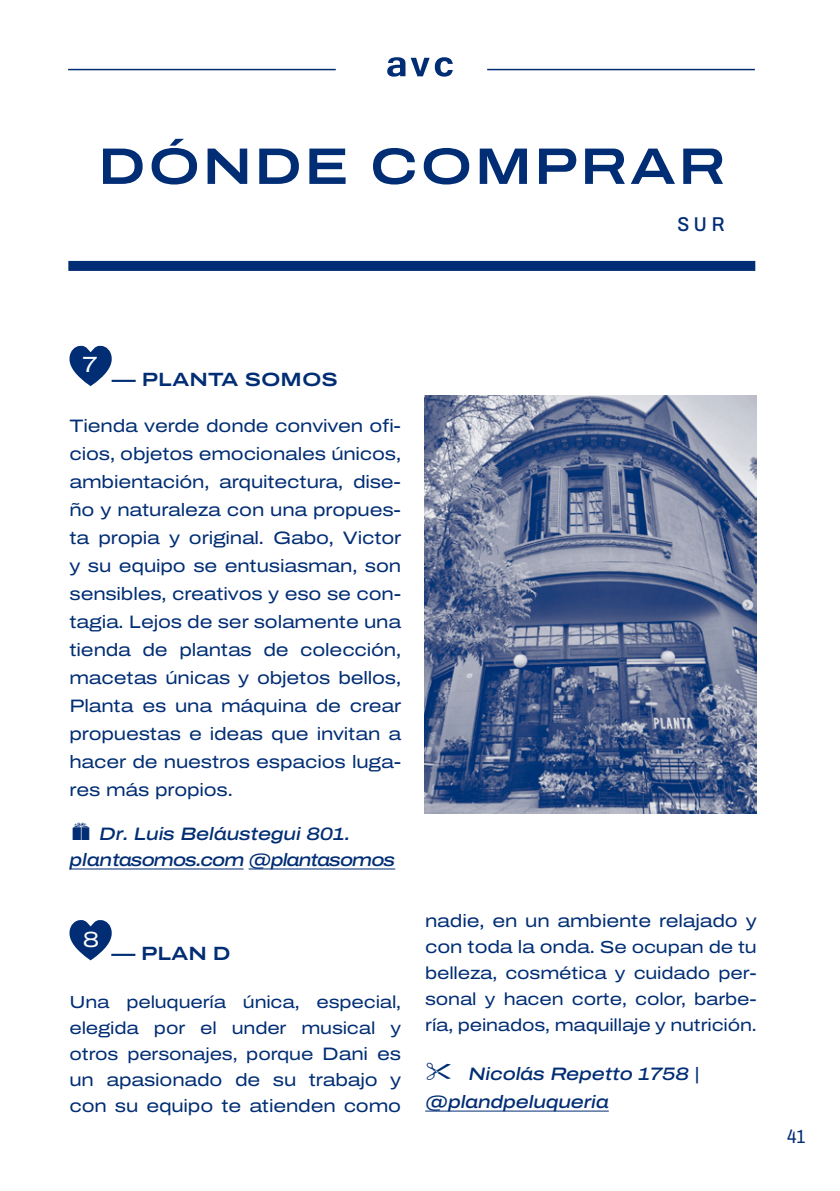
<style>
.page{position:relative;width:840px;height:1191px;background:#fff}
.page>*{position:absolute;margin:0;border:0;box-sizing:border-box;transform-origin:0 0}
.t1{font:600 51.4px "Archivo Expanded";letter-spacing:.04em;color:#002d74}
.t2{font:22px "Archivo Expanded";color:#fff}
.t3{font:500 semi-condensed 20px "Archivo";color:#002d74}
.t4{font:600 19.2px "Archivo Expanded";color:#002d74}
.t5{font:semi-condensed 19.2px "Archivo";color:#002d74}
.t6{font:18px/28px "Archivo Expanded";letter-spacing:-.01em;color:#002d74}
.t7{font:italic 500 18px/26px "Archivo Expanded";letter-spacing:-.01em;color:#002d74}
.t8{font:17.4px/26px "Archivo Expanded";letter-spacing:-.01em;color:#002d74;text-align:justify}
.s1{font-size:18px}
.s2{font-size:17.4px}
</style>
<div class="page">
<hr style="left:68px;top:69px;width:267px;height:1px;background:#002d74">
<hr style="left:487px;top:69px;width:267px;height:1px;background:#002d74">
<svg style="left:387px;top:57px;width:65px;height:20px"></svg>
<hr style="left:69px;top:868px;width:174px;height:1px;background:#002d74">
<hr style="left:248px;top:868px;width:147px;height:1px;background:#002d74">
<svg style="left:69px;top:345px;width:43px;height:41px"></svg>
<svg style="left:69px;top:920px;width:43px;height:41px"></svg>
<hr style="left:425px;top:1110px;width:183px;height:1px;background:#002d74">
<div style="left:68px;top:261px;width:686px;height:10px;background:#002d74"></div>
<img style="left:424px;top:395px;width:331px;height:418px">
<h1 class="t1" style="left:98px;top:128px;width:628px">DÓNDE COMPRAR</h1>
<p class="t3" style="left:677px;top:209px;width:49px">SUR</p>
<p class="t2" style="left:83px;top:348px;width:16px">7</p>
<p class="t4" style="left:112px;top:365px;width:227px">— PLANTA SOMOS</p>
<p class="t6" style="left:69px;top:412px;width:333px;text-align:justify">Tienda verde donde conviven ofi&shy;cios, objetos emocionales únicos, ambientación, arquitectura, dise&shy;ño y naturaleza con una propues&shy;ta propia y original. Gabo, Victor y su equipo se entusiasman, son sensibles, creativos y eso se con&shy;tagia. Lejos de ser solamente una tienda de plantas de colección, macetas únicas y objetos bellos, Planta es una máquina de crear propuestas e ideas que invitan a hacer de nuestros espacios luga&shy;res más propios.</p>
<p class="t7" style="left:69px;top:821px;width:327px;text-indent:29px">Dr. Luis Beláustegui 801. plantasomos.com @plantasomos</p>
<p class="t2" style="left:83px;top:922px;width:18px">8</p>
<p class="t4" style="left:111px;top:939px;width:121px">— PLAN D</p>
<p class="t8" style="left:69px;top:989px;width:333px">Una peluquería única, especial, elegida por el under musical y otros personajes, porque <span class="s1">Dani es</span></p>
<p class="t6" style="left:69px;top:1067px;width:333px;line-height:26px">un apasionado de su trabajo y con su equipo te atienden como</p>
<p class="t6" style="left:425px;top:908px;width:333px;line-height:26px">nadie, en un ambiente relajado y con toda la onda. <span class="s2">Se ocupan de tu</span></p>
<p class="t8" style="left:425px;top:960px;width:333px">belleza, cosmética y cuidado per&shy;sonal y hacen corte, color, barbe&shy;ría, peinados, maquillaje y nutrición.</p>
<p class="t7" style="left:425px;top:1060px;width:276px;line-height:28px;text-indent:43px">Nicolás Repetto 1758 | @plandpeluqueria</p>
<p class="t5" style="left:786px;top:1122px;width:20px">41</p>
</div>
